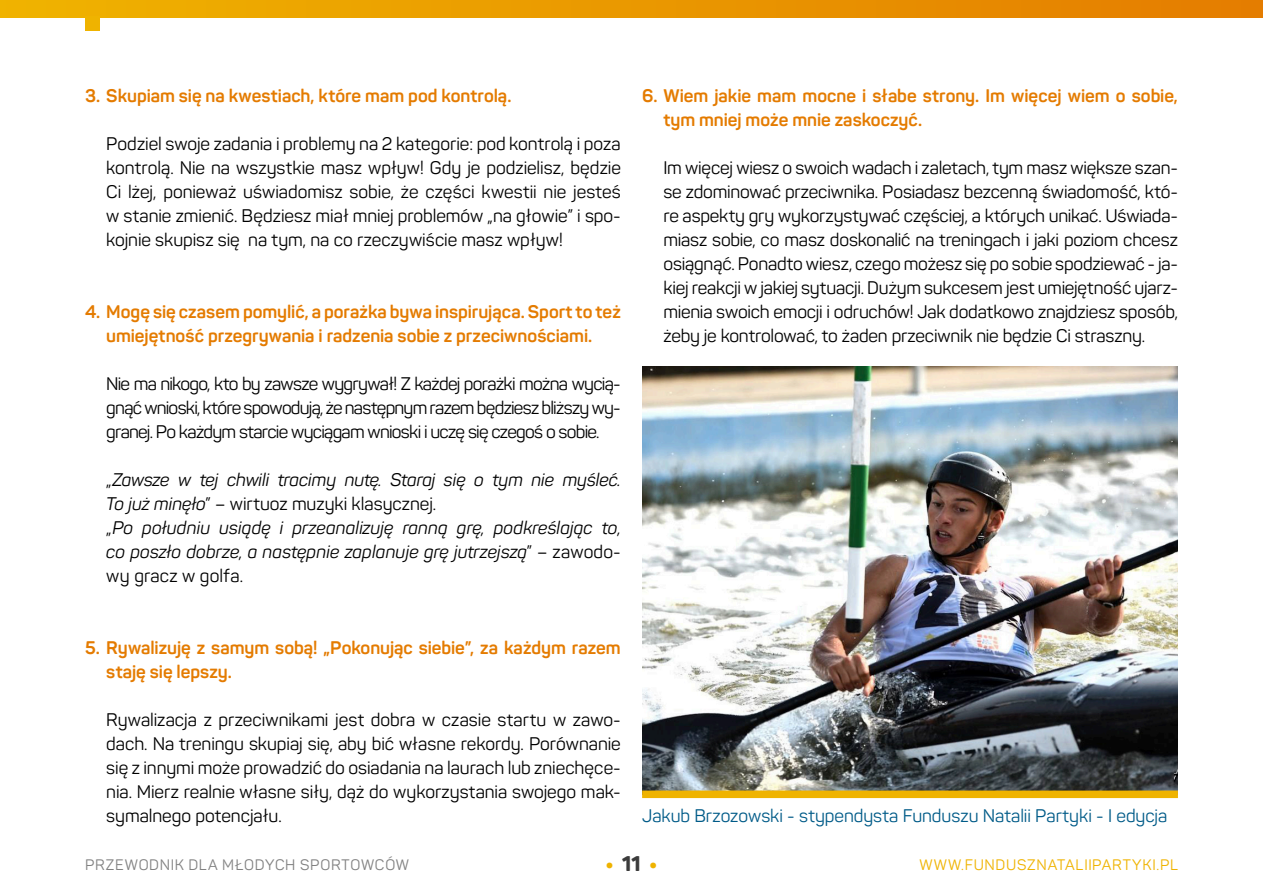
<style>
.page{position:relative;width:1263px;height:893px;background:#fff}
.page>*{position:absolute;margin:0;border:0;box-sizing:border-box;transform-origin:0 0}
.t1{font:800 21px "Panton";color:#efb300}
.t2{font:18px/24px "Panton";letter-spacing:-.005em;color:#000;text-align:justify}
.t3{font:700 18px/24px "Panton";color:#e47b00}
.t4{font:italic 18px/24px "Panton";color:#000}
.t5{font:18px "Panton";color:#005b88}
.t6{font:15px "Panton";letter-spacing:.045em;color:#818181}
.t7{font:15px "Panton";letter-spacing:.05em;color:#efb300}
.s1{font-style:normal}
.s2{color:#3b3b3b}
</style>
<div class="page">
<div style="left:0;top:0;width:1263px;height:17px;background:linear-gradient(to right,#efb300,#e47d00)"></div>
<div style="left:85px;top:16px;width:15px;height:15px;background:#efb300"></div>
<img style="left:642px;top:366px;width:536px;height:425px">
<div style="left:642px;top:791px;width:536px;height:7px;background:#efb300"></div>
<p class="t3" style="left:85px;top:84px;width:428px">3. Skupiam się na kwestiach, które mam pod kontrolą.</p>
<p class="t2" style="left:106px;top:132px;width:516px">Podziel swoje zadania i problemy na 2 kategorie: pod kontrolą i poza kontrolą. Nie na wszystkie masz wpływ! Gdy je podzielisz, będzie Ci lżej, ponieważ uświadomisz sobie, że części kwestii nie jesteś w stanie zmienić. Będziesz miał mniej problemów „na głowie” i spo&shy;kojnie skupisz się na tym, na co rzeczywiście masz wpływ!</p>
<p class="t3" style="left:85px;top:300px;width:537px;text-align:center">4. Mogę się czasem pomylić, a porażka bywa inspirująca. Sport to też umiejętność przegrywania i radzenia sobie z przeciwnościami.</p>
<p class="t2" style="left:106px;top:372px;width:516px">Nie ma nikogo, kto by zawsze wygrywał! Z każdej porażki można wycią&shy;gnąć wnioski, które spowodują, że następnym razem będziesz bliższy wy&shy;granej. Po każdym starcie wyciągam wnioski i uczę się czegoś o sobie.</p>
<p class="t4" style="left:106px;top:468px;width:516px"><span class="s1">„</span>Zawsze w tej chwili tracimy nutę. Staraj się o tym nie myśleć.<br>To już minęło<span class="s1">” – wirtuoz muzyki klasycznej.<br>„</span>Po południu usiądę i przeanalizuję ranną grę, podkreślając to, co poszło dobrze, a następnie zaplanuje grę jutrzejszą<span class="s1">” – zawodo&shy;wy gracz w golfa.</span></p>
<p class="t3" style="left:106px;top:635px;width:516px;text-indent:-21px">5. Rywalizuję z samym sobą! „Pokonując siebie”, za każdym razem staję się lepszy.</p>
<p class="t2" style="left:106px;top:708px;width:516px">Rywalizacja z przeciwnikami jest dobra w czasie startu w zawo&shy;dach. Na treningu skupiaj się, aby bić własne rekordy. Porównanie się z innymi może prowadzić do osiadania na laurach lub zniechęce&shy;nia. Mierz realnie własne siły, dąż do wykorzystania swojego mak&shy;symalnego potencjału.</p>
<p class="t3" style="left:663px;top:83px;width:516px;text-indent:-21px">6. Wiem jakie mam mocne i słabe strony. Im więcej wiem o sobie, tym mniej może mnie zaskoczyć.</p>
<p class="t2" style="left:663px;top:156px;width:516px">Im więcej wiesz o swoich wadach i zaletach, tym masz większe szan&shy;se zdominować przeciwnika. Posiadasz bezcenną świadomość, któ&shy;re aspekty gry wykorzystywać częściej, a których unikać. Uświada&shy;miasz sobie, co masz doskonalić na treningach i jaki poziom chcesz osiągnąć. Ponadto wiesz, czego możesz się po sobie spodziewać - ja&shy;kiej reakcji w jakiej sytuacji. Dużym sukcesem jest umiejętność ujarz&shy;mienia swoich emocji i odruchów! Jak dodatkowo znajdziesz sposób, żeby je kontrolować, to żaden przeciwnik nie będzie Ci straszny.</p>
<p class="t5" style="left:642px;top:805px;width:527px">Jakub Brzozowski - stypendysta Funduszu Natalii Partyki - I edycja</p>
<p class="t6" style="left:85px;top:855px;width:326px">PRZEWODNIK DLA MŁODYCH SPORTOWCÓW</p>
<p class="t1" style="left:605px;top:851px;width:54px">• <span class="s2">11</span> •</p>
<p class="t7" style="left:919px;top:855px;width:260px">WWW.FUNDUSZNATALIIPARTYKI.PL</p>
</div>
